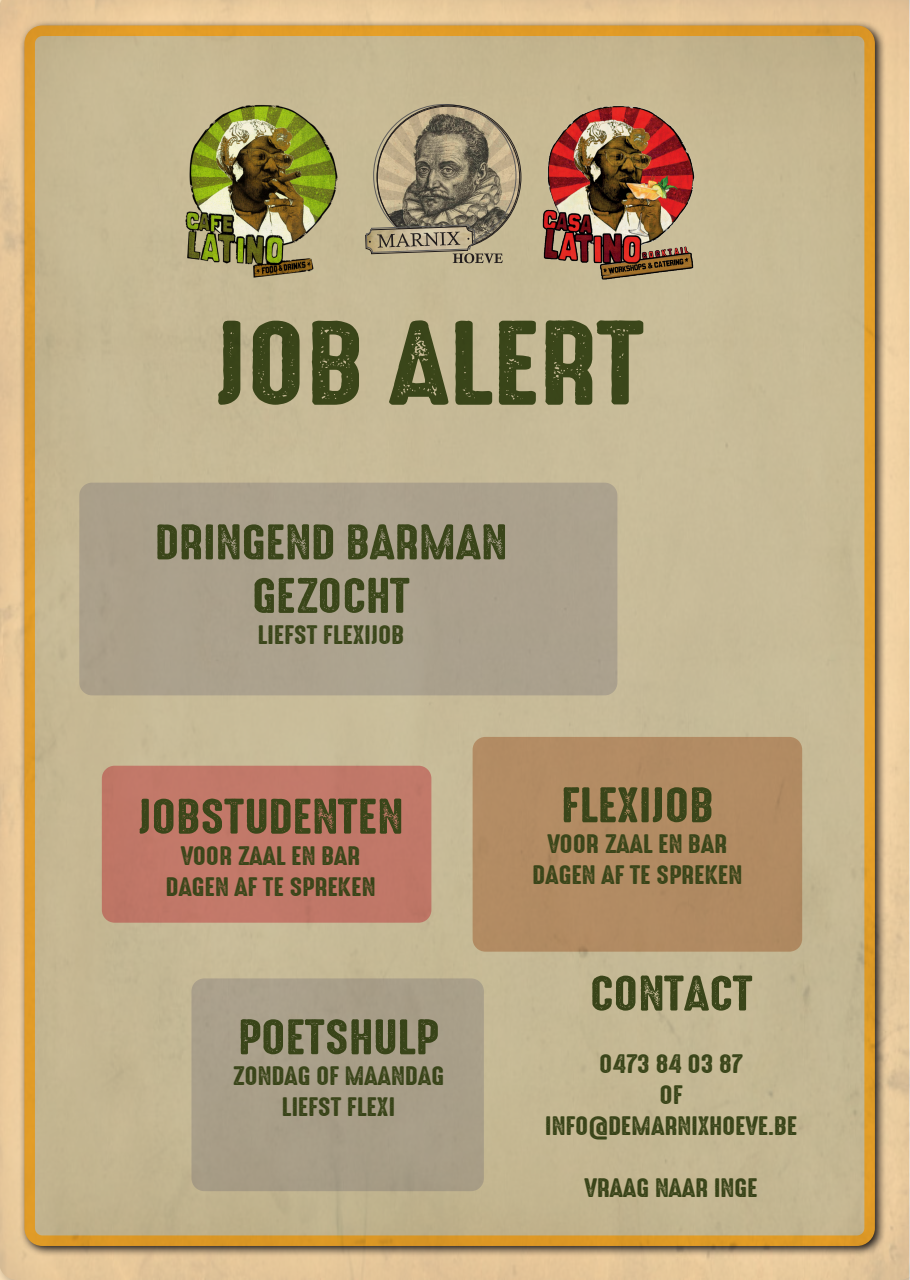
<style>
.page{position:relative;width:910px;height:1280px;background:#fff}
.page>*{position:absolute;margin:0;border:0;box-sizing:border-box;transform-origin:0 0}
.t1{font:108px "High Voltage Rough";letter-spacing:-.01em;color:#3c491c;scale:1.25 1}
.t2{font:45px "High Voltage Rough";letter-spacing:-.01em;color:#3c491c;scale:1.25 1}
.t3{font:24px "High Voltage Rough";letter-spacing:-.01em;color:#3c491c;scale:1.25 1}
</style>
<div class="page">
<img style="left:0;top:0;width:910px;height:1280px">
<p class="t1" style="left:214px;top:281px;width:347px">JOB ALERT</p>
<p class="t2" style="left:155px;top:508px;width:284px">DRINGEND BARMAN</p>
<p class="t2" style="left:252px;top:561px;width:128px">GEZOCHT</p>
<p class="t3" style="left:257px;top:616px;width:119px">LIEFST FLEXIJOB</p>
<p class="t2" style="left:138px;top:782px;width:214px">JOBSTUDENTEN</p>
<p class="t3" style="left:181px;top:837px;width:145px">VOOR ZAAL EN BAR</p>
<p class="t3" style="left:165px;top:868px;width:170px">DAGEN AF TE SPREKEN</p>
<p class="t2" style="left:238px;top:1003px;width:162px">POETSHULP</p>
<p class="t3" style="left:233px;top:1058px;width:171px">ZONDAG OF MAANDAG</p>
<p class="t3" style="left:282px;top:1089px;width:92px">LIEFST FLEXI</p>
<p class="t2" style="left:561px;top:771px;width:124px">FLEXIJOB</p>
<p class="t3" style="left:547px;top:826px;width:145px">VOOR ZAAL EN BAR</p>
<p class="t3" style="left:532px;top:857px;width:170px">DAGEN AF TE SPREKEN</p>
<p class="t2" style="left:589px;top:959px;width:132px">CONTACT</p>
<p class="t3" style="left:599px;top:1045px;width:117px">0473 84 03 87</p>
<p class="t3" style="left:660px;top:1076px;width:20px">OF</p>
<p class="t3" style="left:545px;top:1107px;width:203px">INFO@DEMARNIXHOEVE.BE</p>
<p class="t3" style="left:585px;top:1169px;width:140px">VRAAG NAAR INGE</p>
</div>
